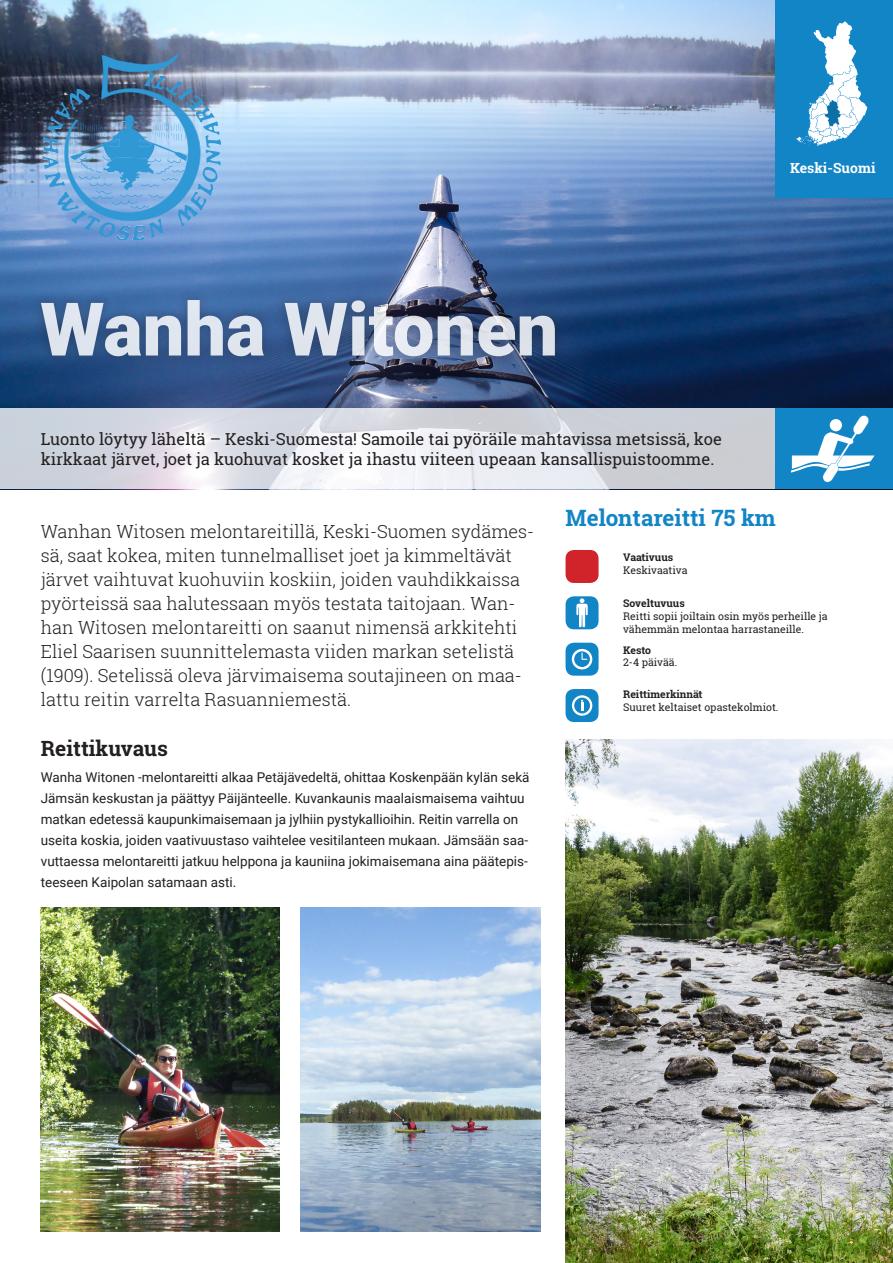
<style>
.page{position:relative;width:893px;height:1263px;background:#fff}
.page>*{position:absolute;margin:0;border:0;box-sizing:border-box;transform-origin:0 0}
.t1{font:900 73.95px "Roboto";color:#fff}
.t2{font:700 22.5px "Roboto Slab";color:#1285c7}
.Väliotsikko{font:700 21px "Roboto Slab";color:#231f20}
.Ingressi{font:300 18px/24px "Roboto Slab";color:#231f20}
.t3{font:16.5px/19.8px "Roboto Slab";color:#231f20}
.t4{font:700 13.95px "Roboto Slab";color:#fff}
.P1{font:13.5px/21px "Roboto";color:#231f20}
.t5{font:10.5px/12.6px "Roboto Slab";color:#231f20}
.t6{font:700 10.5px "Roboto Slab";color:#231f20}
</style>
<div class="page">
<div style="left:566px;top:596px;width:33px;height:33px;background:#1285c7;border-radius:9px"></div>
<svg style="left:576px;top:598px;width:12px;height:30px"></svg>
<img style="left:0;top:0;width:893px;height:409px">
<div style="left:775px;top:0;width:118px;height:198px;background:#1285c7"></div>
<svg style="left:0;top:409px;width:775px;height:80px"></svg>
<div style="left:775px;top:409px;width:118px;height:80px;background:#1285c7"></div>
<div style="left:30px;top:288px;width:537px;height:79px;background:#231f20;opacity:.39"></div>
<svg style="left:797px;top:21px;width:70px;height:125px"></svg>
<div style="left:566px;top:550px;width:33px;height:33px;background:#d1232a;border-radius:9px"></div>
<div style="left:566px;top:643px;width:33px;height:33px;background:#1285c7;border-radius:9px"></div>
<div style="left:566px;top:689px;width:33px;height:33px;background:#1285c7;border-radius:9px"></div>
<svg style="left:572px;top:649px;width:20px;height:20px"></svg>
<svg style="left:572px;top:695px;width:20px;height:21px"></svg>
<img style="left:566px;top:740px;width:327px;height:523px">
<img style="left:300px;top:908px;width:240px;height:323px">
<img style="left:41px;top:908px;width:239px;height:323px">
<svg style="left:791px;top:415px;width:84px;height:68px"></svg>
<img style="left:45px;top:54px;width:176px;height:184px">
<img style="left:104px;top:121px;width:50px;height:119px">
<img style="left:43px;top:116px;width:21px;height:53px">
<h1 class="t1" style="left:40px;top:277px;width:519px">Wanha Witonen</h1>
<p class="t3" style="left:41px;top:429px;width:682px">Luonto löytyy läheltä – Keski-Suomesta! Samoile tai pyöräile mahtavissa metsissä, koe kirkkaat järvet, joet ja kuohuvat kosket ja ihastu viiteen upeaan kansallispuistoomme.</p>
<p class="t4" style="left:790px;top:159px;width:87px">Keski-Suomi</p>
<p class="Ingressi" style="left:41px;top:519px;width:495px">Wanhan Witosen melontareitillä, Keski-Suomen sydämes&shy;sä, saat kokea, miten tunnelmalliset joet ja kimmeltävät järvet vaihtuvat kuohuviin koskiin, joiden vauhdikkaissa pyörteissä saa halutessaan myös testata taitojaan. Wan&shy;han Witosen melontareitti on saanut nimensä arkkitehti Eliel Saarisen suunnittelemasta viiden markan setelistä (1909). Setelissä oleva järvimaisema soutajineen on maa&shy;lattu reitin varrelta Rasuanniemestä.</p>
<p class="Väliotsikko" style="left:41px;top:734px;width:129px">Reittikuvaus</p>
<p class="P1" style="left:41px;top:766px;width:490px">Wanha Witonen -melontareitti alkaa Petäjävedeltä, ohittaa Koskenpään kylän sekä Jämsän keskustan ja päättyy Päijänteelle. Kuvankaunis maalaismaisema vaihtuu matkan edetessä kaupunkimaisemaan ja jylhiin pystykallioihin. Reitin varrella on useita koskia, joiden vaativuustaso vaihtelee vesitilanteen mukaan. Jämsään saa&shy;vuttaessa melontareitti jatkuu helppona ja kauniina jokimaisemana aina päätepis&shy;teeseen Kaipolan satamaan asti.</p>
<p class="t2" style="left:566px;top:503px;width:212px">Melontareitti 75 km</p>
<p class="t6" style="left:623px;top:550px;width:52px">Vaativuus</p>
<p class="t5" style="left:623px;top:563px;width:66px">Keskivaativa</p>
<p class="t6" style="left:623px;top:596px;width:63px">Soveltuvuus</p>
<p class="t5" style="left:623px;top:610px;width:206px">Reitti sopii joiltain osin myös perheille ja vähemmän melontaa harrastaneille.</p>
<p class="t6" style="left:623px;top:643px;width:30px">Kesto</p>
<p class="t5" style="left:623px;top:656px;width:56px">2-4 päivää.</p>
<p class="t6" style="left:623px;top:687px;width:81px">Reittimerkinnät</p>
<p class="t5" style="left:623px;top:701px;width:157px">Suuret keltaiset opastekolmiot.</p>
</div>
